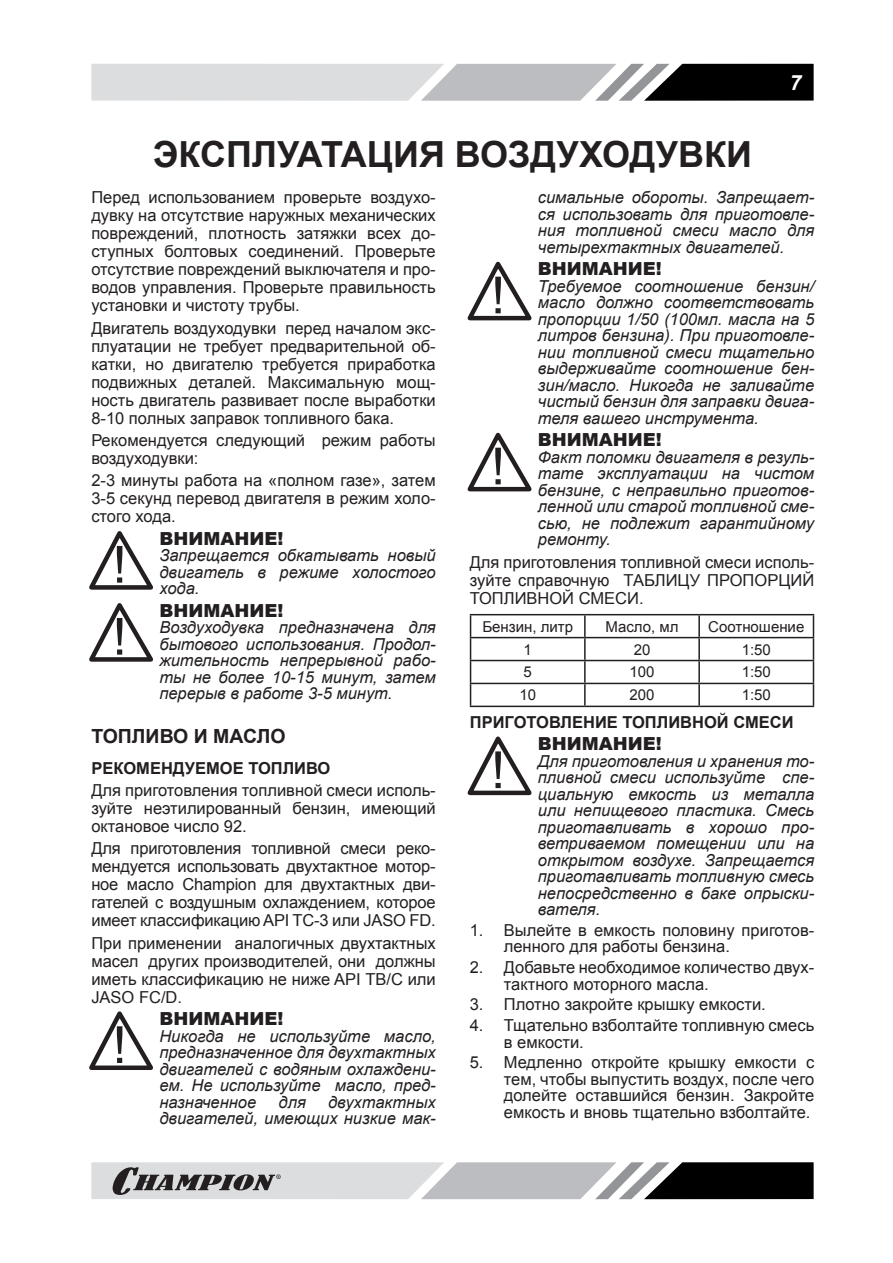
<style>
.page{position:relative;width:893px;height:1263px;background:#fff}
.page>*{position:absolute;margin:0;border:0;box-sizing:border-box;transform-origin:0 0}
.t1{font:700 36px "Arial";color:#231f20}
.t2{font:italic 700 21px "Arial";color:#fff}
.t3{font:700 19.5px "Arial";color:#231f20}
.t4{font:900 18px "Arial";color:#231f20}
.t5{font:16.5px/18px "Arial";color:#231f20;text-align:justify}
.t6{font:italic 16.5px/16.5px "Arial";color:#231f20;text-align:justify}
.t7{font:700 16.5px "Arial";color:#231f20}
.t8{font:15px "Arial";color:#231f20}
</style>
<div class="page">
<svg style="left:91px;top:64px;width:723px;height:37px;background:#a8a8aa"></svg>
<svg style="left:91px;top:1162px;width:723px;height:37px;background:#9c9d9e"></svg>
<svg style="left:89px;top:531px;width:64px;height:131px"></svg>
<svg style="left:89px;top:1011px;width:64px;height:59px"></svg>
<svg style="left:467px;top:261px;width:65px;height:60px"></svg>
<svg style="left:467px;top:432px;width:65px;height:60px"></svg>
<hr style="left:470px;top:614px;width:115px;height:1px;background:#231f20">
<hr style="left:585px;top:614px;width:114px;height:1px;background:#231f20">
<hr style="left:584px;top:615px;width:2px;height:22px;background:#231f20">
<hr style="left:699px;top:614px;width:115px;height:1px;background:#231f20">
<hr style="left:698px;top:615px;width:2px;height:22px;background:#231f20">
<hr style="left:470px;top:637px;width:115px;height:1px;background:#231f20">
<hr style="left:585px;top:637px;width:114px;height:1px;background:#231f20">
<hr style="left:584px;top:638px;width:2px;height:22px;background:#231f20">
<hr style="left:699px;top:637px;width:115px;height:1px;background:#231f20">
<hr style="left:698px;top:638px;width:2px;height:22px;background:#231f20">
<hr style="left:470px;top:660px;width:115px;height:1px;background:#231f20">
<hr style="left:585px;top:660px;width:114px;height:1px;background:#231f20">
<hr style="left:584px;top:661px;width:2px;height:22px;background:#231f20">
<hr style="left:699px;top:660px;width:115px;height:1px;background:#231f20">
<hr style="left:698px;top:661px;width:2px;height:22px;background:#231f20">
<hr style="left:470px;top:683px;width:115px;height:1px;background:#231f20">
<svg style="left:470px;top:615px;width:1px;height:91px"></svg>
<hr style="left:585px;top:683px;width:114px;height:1px;background:#231f20">
<hr style="left:584px;top:684px;width:2px;height:22px;background:#231f20">
<hr style="left:699px;top:683px;width:115px;height:1px;background:#231f20">
<hr style="left:698px;top:684px;width:2px;height:22px;background:#231f20">
<svg style="left:813px;top:615px;width:1px;height:91px"></svg>
<hr style="left:470px;top:706px;width:115px;height:1px;background:#231f20">
<hr style="left:585px;top:706px;width:114px;height:1px;background:#231f20">
<hr style="left:699px;top:706px;width:115px;height:1px;background:#231f20">
<svg style="left:467px;top:736px;width:65px;height:60px"></svg>
<p class="t2" style="left:790px;top:68px;width:13px">7</p>
<h1 class="t1" style="left:153px;top:130px;width:600px">ЭКСПЛУАТАЦИЯ ВОЗДУХОДУВКИ</h1>
<p class="t5" style="left:91px;top:189px;width:346px">Перед использованием проверьте воздухо&shy;дувку на отсутствие наружных механических повреждений, плотность затяжки всех до&shy;ступных болтовых соединений. Проверьте отсутствие повреждений выключателя и про&shy;водов управления. Проверьте правильность установки и чистоту трубы.</p>
<p class="t5" style="left:91px;top:319px;width:346px">Двигатель воздуходувки перед началом экс&shy;плуатации не требует предварительной об&shy;катки, но двигателю требуется приработка подвижных деталей. Максимальную мощ&shy;ность двигатель развивает после выработки 8-10 полных заправок топливного бака.</p>
<p class="t5" style="left:91px;top:431px;width:346px">Рекомендуется следующий режим работы воздуходувки:</p>
<p class="t5" style="left:91px;top:472px;width:346px">2-3 минуты работа на «полном газе», затем 3-5 секунд перевод двигателя в режим холо&shy;стого хода.</p>
<p class="t4" style="left:159px;top:525px;width:125px">ВНИМАНИЕ!</p>
<p class="t6" style="left:159px;top:547px;width:278px">Запрещается обкатывать новый двигатель в режиме холостого хода.</p>
<p class="t4" style="left:159px;top:597px;width:125px">ВНИМАНИЕ!</p>
<p class="t6" style="left:159px;top:619px;width:278px">Воздуходувка предназначена для бытового использования. Продол&shy;жительность непрерывной рабо&shy;ты не более 10-15 минут, затем перерыв в работе 3-5 минут.</p>
<p class="t3" style="left:91px;top:723px;width:196px">ТОПЛИВО И МАСЛО</p>
<p class="t7" style="left:91px;top:757px;width:241px">РЕКОМЕНДУЕМОЕ ТОПЛИВО</p>
<p class="t5" style="left:91px;top:781px;width:346px">Для приготовления топливной смеси исполь&shy;зуйте неэтилированный бензин, имеющий октановое число 92.</p>
<p class="t5" style="left:91px;top:840px;width:346px">Для приготовления топливной смеси реко&shy;мендуется использовать двухтактное мотор&shy;ное масло Champion для двухтактных дви&shy;гателей с воздушным охлаждением, которое имеет классификацию API TC-3 или JASO FD.</p>
<p class="t5" style="left:91px;top:934px;width:346px">При применении аналогичных двухтактных масел других производителей, они должны иметь классификацию не ниже API ТВ/C или JASO FC/D.</p>
<p class="t4" style="left:159px;top:1005px;width:125px">ВНИМАНИЕ!</p>
<p class="t6" style="left:159px;top:1028px;width:278px">Никогда не используйте масло, предназначенное для двухтактных двигателей с водяным охлаждени&shy;ем. Не используйте масло, пред&shy;назначенное</p>
<p class="t6" style="left:538px;top:190px;width:278px">симальные обороты. Запрещает&shy;ся использовать для приготовле&shy;ния топливной смеси масло для четырехтактных двигателей.</p>
<p class="t4" style="left:538px;top:256px;width:125px">ВНИМАНИЕ!</p>
<p class="t6" style="left:538px;top:278px;width:278px">Требуемое соотношение бензин/ масло должно соответствовать пропорции 1/50 (100мл. масла на 5 литров бензина). При приготовле&shy;нии топливной смеси тщательно выдерживайте соотношение бен&shy;зин/масло. Никогда не заливайте чистый бензин для заправки двига&shy;теля вашего инструмента.</p>
<p class="t4" style="left:538px;top:427px;width:125px">ВНИМАНИЕ!</p>
<p class="t6" style="left:538px;top:449px;width:278px">Факт поломки двигателя в резуль&shy;тате эксплуатации на чистом бензине, с неправильно приготов&shy;ленной или старой топливной сме&shy;сью, не подлежит гарантийному ремонту.</p>
<p class="t5" style="left:470px;top:553px;width:346px">Для приготовления топливной смеси исполь&shy;зуйте справочную ТАБЛИЦУ ПРОПОРЦИЙ ТОПЛИВНОЙ СМЕСИ.</p>
<p class="t8" style="left:482px;top:616px;width:92px">Бензин, литр</p>
<p class="t8" style="left:605px;top:616px;width:75px">Масло, мл</p>
<p class="t8" style="left:708px;top:616px;width:98px">Соотношение</p>
<p class="t8" style="left:524px;top:639px;width:10px">1</p>
<p class="t8" style="left:634px;top:639px;width:18px">20</p>
<p class="t8" style="left:742px;top:639px;width:31px">1:50</p>
<p class="t8" style="left:524px;top:662px;width:10px">5</p>
<p class="t8" style="left:629px;top:662px;width:27px">100</p>
<p class="t8" style="left:742px;top:662px;width:31px">1:50</p>
<p class="t8" style="left:519px;top:685px;width:18px">10</p>
<p class="t8" style="left:629px;top:685px;width:27px">200</p>
<p class="t8" style="left:742px;top:685px;width:31px">1:50</p>
<p class="t7" style="left:470px;top:711px;width:325px">ПРИГОТОВЛЕНИЕ ТОПЛИВНОЙ СМЕСИ</p>
<p class="t4" style="left:538px;top:731px;width:125px">ВНИМАНИЕ!</p>
<p class="t6" style="left:538px;top:753px;width:278px">Для приготовления и хранения то&shy;пливной смеси используйте спе&shy;циальную емкость из металла или непищевого пластика. Смесь приготавливать в хорошо про&shy;ветриваемом помещении или на открытом воздухе. Запрещается приготавливать топливную смесь непосредственно в баке опрыски&shy;вателя.</p>
<p class="t5" style="left:504px;top:922px;width:312px;line-height:16.5px;text-indent:-34px">1. Вылейте в емкость половину приготов&shy;ленного для работы бензина.</p>
<p class="t5" style="left:504px;top:959px;width:312px;line-height:16.5px;text-indent:-34px">2. Добавьте необходимое количество двух&shy;тактного моторного масла.</p>
<p class="t5" style="left:470px;top:996px;width:298px">3. Плотно закройте крышку емкости.</p>
<p class="t5" style="left:504px;top:1017px;width:312px;line-height:16.5px;text-indent:-34px">4. Тщательно взболтайте топливную смесь в емкости.</p>
<p class="t5" style="left:504px;top:1054px;width:312px;line-height:16.5px;text-indent:-34px">5. Медленно откройте крышку емкости с тем, чтобы выпустить воздух, после чего долейте оставшийся бензин. Закройте емкость и вновь тщательно взболтайте.</p>
<p class="t6" style="left:159px;top:1094px;width:278px;text-align:right">двухтактных<br>двигателей, имеющих низкие мак-</p>
<p class="t6" style="left:279px;top:1094px;width:29px">для</p>
</div>
